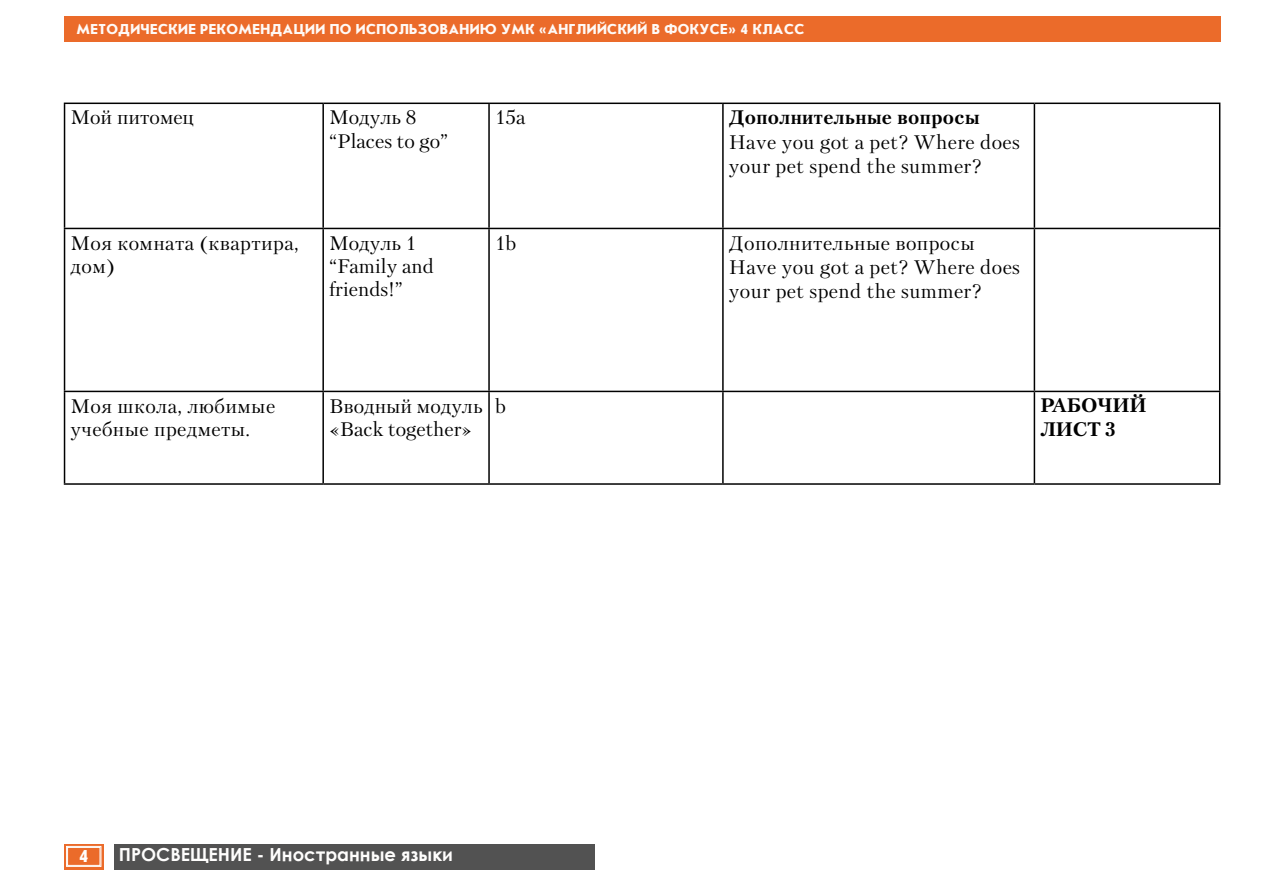
<style>
.page{position:relative;width:1263px;height:893px;background:#fff}
.page>*{position:absolute;margin:0;border:0;box-sizing:border-box;transform-origin:0 0}
.t1{font:19.5px/23.4px "Petersburg C San Pin";letter-spacing:.02em;color:#000}
.t2{font:19.5px/23.4px "Petersburg C San Pin";color:#000}
.t3{font:700 19.5px "Petersburg C San Pin";letter-spacing:.02em;color:#000}
.t4{font:700 19.5px/23.4px "Petersburg C San Pin";color:#000}
.t5{font:700 18px "Century Gothic";color:#fffefd}
.t6{font:700 18px "Journal Sans C";color:#fffefd}
.t7{font:700 15px "Journal Sans C";letter-spacing:.03em;color:#fffaf7}
</style>
<div class="page">
<div style="left:115px;top:844px;width:480px;height:26px;background:#525252"></div>
<div style="left:64px;top:16px;width:1157px;height:25px;background:#eb6b2a"></div>
<div style="left:64px;top:844px;width:40px;height:26px;background:linear-gradient(to right,#eb6b2a,#eb6b2a)"></div>
<svg style="left:66px;top:846px;width:35px;height:21px"></svg>
<div style="left:67px;top:847px;width:33px;height:19px;border:1px solid #fffefd"></div>
<hr style="left:64px;top:103px;width:259px;height:1px;background:#000">
<hr style="left:64px;top:104px;width:1px;height:124px;background:#000">
<hr style="left:323px;top:103px;width:166px;height:1px;background:#000">
<hr style="left:322px;top:104px;width:2px;height:124px;background:#000">
<hr style="left:489px;top:103px;width:234px;height:1px;background:#000">
<hr style="left:488px;top:104px;width:2px;height:124px;background:#000">
<hr style="left:723px;top:103px;width:311px;height:1px;background:#000">
<hr style="left:722px;top:104px;width:2px;height:124px;background:#000">
<hr style="left:1034px;top:103px;width:186px;height:1px;background:#000">
<hr style="left:1034px;top:104px;width:1px;height:124px;background:#000">
<hr style="left:1219px;top:104px;width:1px;height:124px;background:#000">
<hr style="left:64px;top:228px;width:259px;height:1px;background:#000">
<hr style="left:64px;top:229px;width:1px;height:162px;background:#000">
<hr style="left:323px;top:228px;width:166px;height:1px;background:#000">
<hr style="left:322px;top:229px;width:2px;height:162px;background:#000">
<hr style="left:489px;top:228px;width:234px;height:1px;background:#000">
<hr style="left:488px;top:229px;width:2px;height:162px;background:#000">
<hr style="left:723px;top:228px;width:311px;height:1px;background:#000">
<hr style="left:722px;top:229px;width:2px;height:162px;background:#000">
<hr style="left:1034px;top:228px;width:186px;height:1px;background:#000">
<hr style="left:1034px;top:229px;width:1px;height:162px;background:#000">
<hr style="left:1219px;top:229px;width:1px;height:162px;background:#000">
<hr style="left:64px;top:391px;width:259px;height:1px;background:#000">
<hr style="left:64px;top:392px;width:1px;height:91px;background:#000">
<hr style="left:323px;top:391px;width:166px;height:1px;background:#000">
<hr style="left:322px;top:392px;width:2px;height:91px;background:#000">
<hr style="left:489px;top:391px;width:234px;height:1px;background:#000">
<hr style="left:488px;top:392px;width:2px;height:91px;background:#000">
<hr style="left:723px;top:391px;width:311px;height:1px;background:#000">
<hr style="left:722px;top:392px;width:2px;height:91px;background:#000">
<hr style="left:1034px;top:391px;width:186px;height:1px;background:#000">
<hr style="left:1034px;top:392px;width:1px;height:91px;background:#000">
<hr style="left:1219px;top:392px;width:1px;height:91px;background:#000">
<hr style="left:64px;top:483px;width:259px;height:2px;background:#000">
<hr style="left:323px;top:483px;width:166px;height:2px;background:#000">
<hr style="left:489px;top:483px;width:234px;height:2px;background:#000">
<hr style="left:723px;top:483px;width:311px;height:2px;background:#000">
<hr style="left:1034px;top:483px;width:186px;height:2px;background:#000">
<p class="t7" style="left:77px;top:22px;width:729px">МЕТОДИЧЕСКИЕ РЕКОМЕНДАЦИИ ПО ИСПОЛЬЗОВАНИЮ УМК «АНГЛИЙСКИЙ В ФОКУСЕ» 4 КЛАСС</p>
<p class="t2" style="left:71px;top:106px;width:125px">Мой питомец</p>
<p class="t2" style="left:329px;top:106px;width:121px">Модуль 8 “Places to go”</p>
<p class="t1" style="left:495px;top:106px;width:32px">15a</p>
<p class="t3" style="left:729px;top:105px;width:252px">Дополнительные вопросы</p>
<p class="t1" style="left:729px;top:131px;width:293px">Have you got a pet? Where does your pet spend the summer?</p>
<p class="t1" style="left:71px;top:231px;width:230px">Моя комната (квартира, дом)</p>
<p class="t2" style="left:329px;top:231px;width:106px">Модуль 1 “Family and friends!”</p>
<p class="t1" style="left:495px;top:231px;width:23px">1b</p>
<p class="t1" style="left:729px;top:230px;width:293px;line-height:24.2px">Дополнительные вопросы<br>Have you got a pet? Where does your pet spend the summer?</p>
<p class="t1" style="left:71px;top:394px;width:206px">Моя школа, любимые учебные предметы.</p>
<p class="t2" style="left:329px;top:394px;width:155px">Вводный модуль «Back together»</p>
<p class="t1" style="left:495px;top:394px;width:12px">b</p>
<p class="t4" style="left:1040px;top:394px;width:107px">РАБОЧИЙ<br>ЛИСТ 3</p>
<p class="t6" style="left:79px;top:846px;width:11px">4</p>
<p class="t5" style="left:119px;top:841px;width:336px">ПРОСВЕЩЕНИЕ - Иностранные языки</p>
</div>
